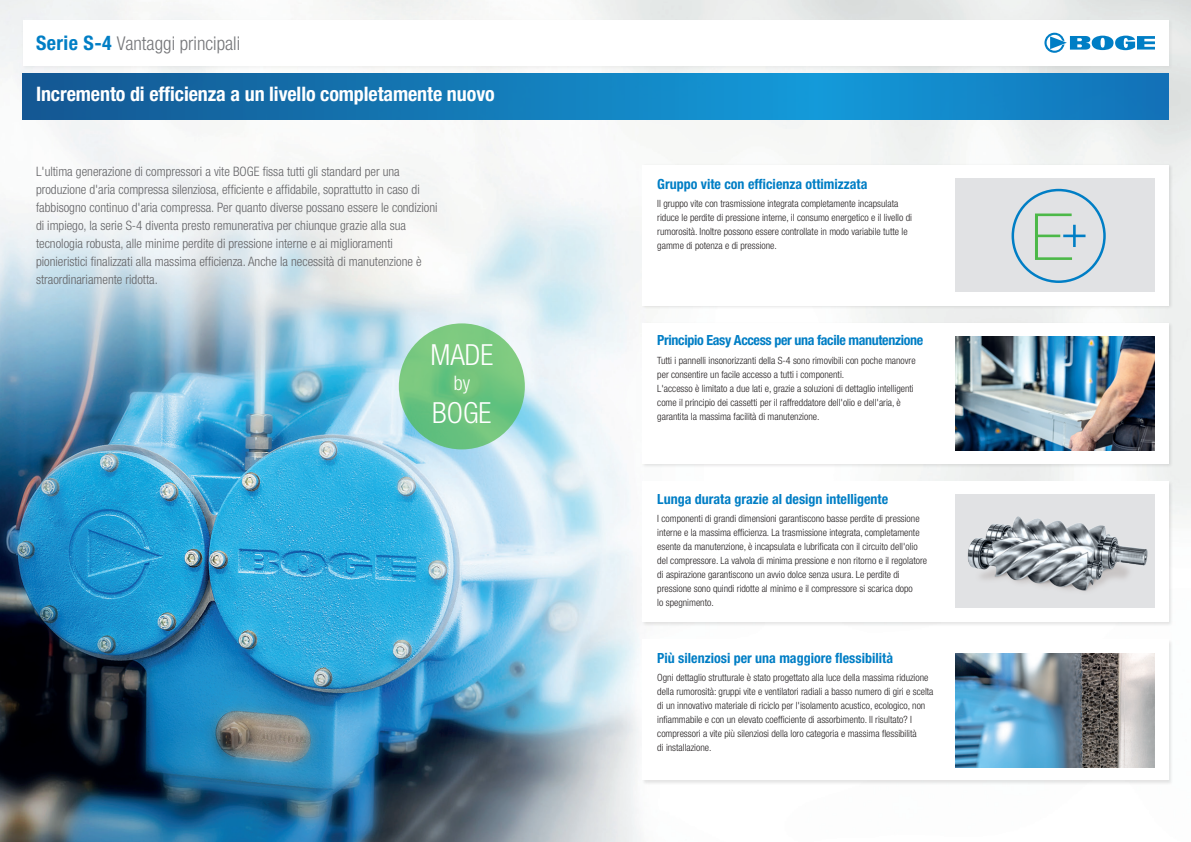
<style>
.page{position:relative;width:1191px;height:842px;background:#fff}
.page>*{position:absolute;margin:0;border:0;box-sizing:border-box;transform-origin:0 0}
.t1{font:300 condensed 29.1px "Helvetica Neue LT Pro";color:#fff}
.t2{font:700 condensed 20px "Helvetica Neue LT Pro";letter-spacing:-.005em;color:#fff}
.t3{font:300 condensed 20px "Helvetica Neue LT Pro";color:#fff}
.t4{font:300 condensed 19px "Helvetica Neue LT Pro";color:#757679}
.t5{font:700 condensed 14px "Helvetica Neue LT Pro";color:#007ec5}
.t6{font:700 condensed 14px "Helvetica Neue LT Pro";letter-spacing:-.025em;color:#007ec5}
.t7{font:300 condensed 13px/18px "Helvetica Neue LT Pro";color:#636366}
.t8{font:300 condensed 10px/14px "Helvetica Neue LT Pro";color:#231f20}
.s1{font-weight:700;font-size:20px;color:#007ec5}
</style>
<div class="page">
<img style="left:0;top:0;width:1191px;height:842px">
<div style="left:22px;top:19px;width:1151px;height:51px;background:#231f20;opacity:.05"></div>
<div style="left:23px;top:20px;width:1145px;height:45px;background:#fff"></div>
<svg style="left:1044px;top:33px;width:111px;height:20px"></svg>
<svg style="left:23px;top:74px;width:1145px;height:45px;background:#137bb9"></svg>
<svg style="left:400px;top:325px;width:123px;height:123px;background:#71c57e"></svg>
<div style="left:399px;top:323px;width:126px;height:126px;border:3px solid #4cb848;border-radius:50%"></div>
<div style="left:641px;top:164px;width:532px;height:621px;background:#231f20;opacity:.12"></div>
<div style="left:642px;top:165px;width:526px;height:140px;background:#fff"></div>
<div style="left:642px;top:323px;width:526px;height:141px;background:#fff"></div>
<div style="left:642px;top:481px;width:526px;height:141px;background:#fff"></div>
<div style="left:642px;top:639px;width:526px;height:141px;background:#fff"></div>
<img style="left:955px;top:336px;width:200px;height:114px">
<img style="left:955px;top:494px;width:200px;height:114px">
<div style="left:955px;top:179px;width:200px;height:113px;background:#e1e2e4"></div>
<img style="left:955px;top:653px;width:199px;height:114px">
<div style="left:1011px;top:189px;width:94px;height:94px;border:2px solid #007ec5;border-radius:50%"></div>
<svg style="left:1035px;top:213px;width:37px;height:47px"></svg>
<hr style="left:1063px;top:235px;width:22px;height:2px;background:#007ec5">
<hr style="left:1073px;top:225px;width:2px;height:22px;background:#007ec5">
<h3 class="t4" style="left:36px;top:33px;width:206px"><span class="s1">Serie S-4</span> Vantaggi principali</h3>
<h2 class="t2" style="left:36px;top:82px;width:460px">Incremento di efficienza a un livello completamente nuovo</h2>
<p class="t7" style="left:36px;top:163px;width:403px">L'ultima generazione di compressori a vite BOGE fissa tutti gli standard per una produzione d'aria compressa silenziosa, efficiente e affidabile, soprattutto in caso di fabbisogno continuo d'aria compressa. Per quanto diverse possano essere le condizioni di impiego, la serie S-4 diventa presto remunerativa per chiunque grazie alla sua tecnologia robusta, alle minime perdite di pressione interne e ai miglioramenti pionieristici finalizzati alla massima efficienza. Anche la necessità di manutenzione è straordinariamente ridotta.</p>
<h1 class="t1" style="left:430px;top:338px;width:65px">MADE</h1>
<h2 class="t3" style="left:454px;top:372px;width:18px">by</h2>
<h1 class="t1" style="left:432px;top:396px;width:61px">BOGE</h1>
<h3 class="t5" style="left:657px;top:175px;width:212px">Gruppo vite con efficienza ottimizzata</h3>
<p class="t8" style="left:657px;top:196px;width:256px">Il gruppo vite con trasmissione integrata completamente incapsulata riduce le perdite di pressione interne, il consumo energetico e il livello di rumorosità. Inoltre possono essere controllate in modo variabile tutte le gamme di potenza e di pressione.</p>
<h3 class="t6" style="left:657px;top:332px;width:267px">Principio Easy Access per una facile manutenzione</h3>
<p class="t8" style="left:657px;top:353px;width:260px">Tutti i pannelli insonorizzanti della S-4 sono rimovibili con poche manovre per consentire un facile accesso a tutti i componenti.<br>L'accesso è limitato a due lati e, grazie a soluzioni di dettaglio intelligenti come il principio dei cassetti per il raffreddatore dell'olio e dell'aria, è garantita la massima facilità di manutenzione.</p>
<h3 class="t5" style="left:657px;top:491px;width:232px">Lunga durata grazie al design intelligente</h3>
<p class="t8" style="left:657px;top:512px;width:271px">I componenti di grandi dimensioni garantiscono basse perdite di pressione interne e la massima efficienza. La trasmissione integrata, completamente esente da manutenzione, è incapsulata e lubrificata con il circuito dell'olio del compressore. La valvola di minima pressione e non ritorno e il regolatore di aspirazione garantiscono un avvio dolce senza usura. Le perdite di pressione sono quindi ridotte al minimo e il compressore si scarica dopo<br>lo spegnimento.</p>
<h3 class="t5" style="left:657px;top:650px;width:237px">Più silenziosi per una maggiore flessibilità</h3>
<p class="t8" style="left:657px;top:671px;width:278px">Ogni dettaglio strutturale è stato progettato alla luce della massima riduzione della rumorosità: gruppi vite e ventilatori radiali a basso numero di giri e scelta di un innovativo materiale di riciclo per l'isolamento acustico, ecologico, non infiammabile e con un elevato coefficiente di assorbimento. Il risultato? I compressori a vite più silenziosi della loro categoria e massima flessibilità<br>di installazione.</p>
</div>
